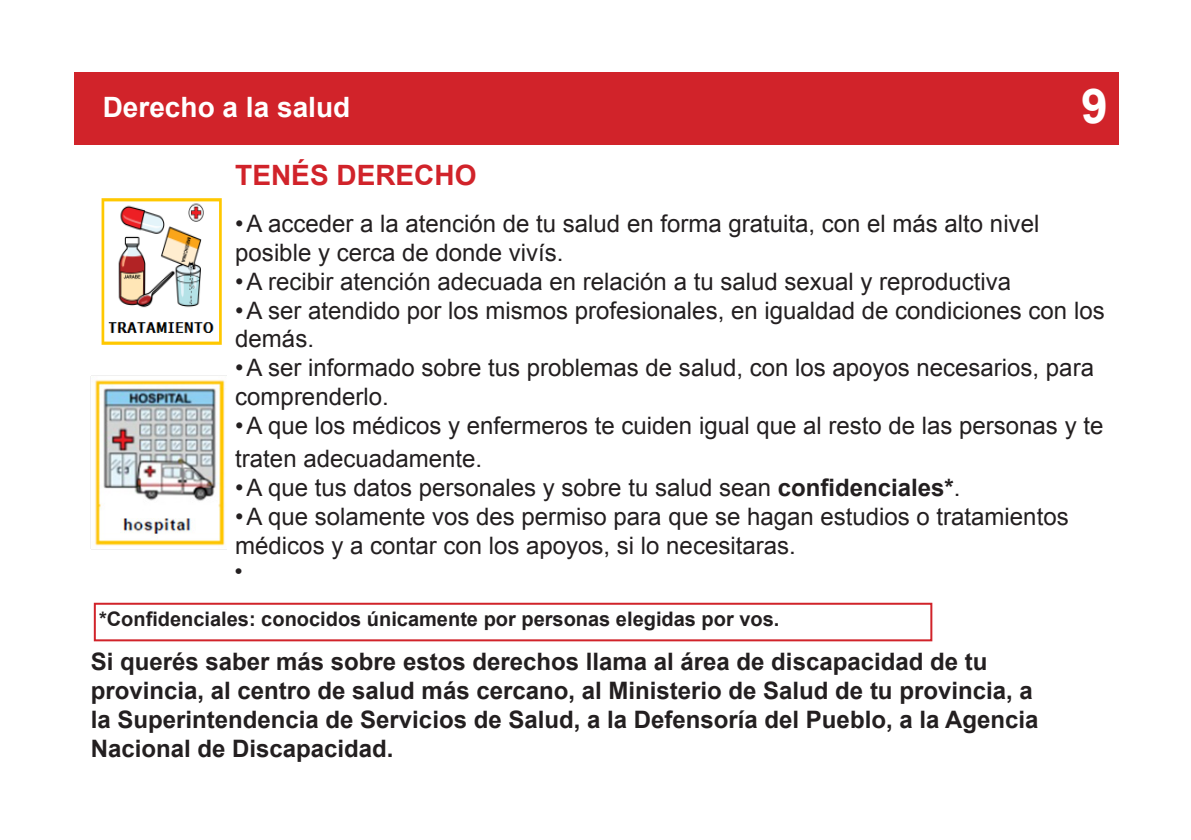
<style>
.page{position:relative;width:1191px;height:840px;background:#fff}
.page>*{position:absolute;margin:0;border:0;box-sizing:border-box;transform-origin:0 0}
.t1{font:700 48px "Arial";color:#fff}
.t2{font:700 28px "Arial";color:#fff}
.t3{font:700 28px "Arial";color:#d1232a}
.t4{font:24px/28.8px "Arial";color:#231f20}
.t5{font:700 24px/28.8px "Arial";color:#231f20}
.t6{font:700 20px "Arial";color:#231f20}
.s1{font-weight:700}
</style>
<div class="page">
<div style="left:74px;top:72px;width:1045px;height:72px;background:#d1232a"></div>
<img style="left:90px;top:376px;width:136px;height:173px">
<img style="left:101px;top:198px;width:121px;height:147px">
<div style="left:94px;top:602px;width:838px;height:39px;border:2px solid #d1232a"></div>
<p class="t2" style="left:103px;top:87px;width:249px">Derecho a la salud</p>
<p class="t3" style="left:235px;top:155px;width:243px">TENÉS DERECHO</p>
<p class="t1" style="left:1081px;top:72px;width:28px">9</p>
<p class="t4" style="left:235px;top:209px;width:805px">• A acceder a la atención de tu salud en forma gratuita, con el más alto nivel posible y cerca de donde vivís.</p>
<p class="t4" style="left:235px;top:266px;width:777px">• A recibir atención adecuada en relación a tu salud sexual y reproductiva</p>
<p class="t4" style="left:235px;top:295px;width:871px">• A ser atendido por los mismos profesionales, en igualdad de condiciones con los demás.</p>
<p class="t4" style="left:235px;top:353px;width:860px">• A ser informado sobre tus problemas de salud, con los apoyos necesarios, para comprenderlo.</p>
<p class="t4" style="left:235px;top:408px;width:869px;line-height:33.6px">• A que los médicos y enfermeros te cuiden igual que al resto de las personas y te traten adecuadamente.</p>
<p class="t4" style="left:235px;top:473px;width:727px">• A que tus datos personales y sobre tu salud sean <span class="s1">confidenciales*</span>.</p>
<p class="t4" style="left:235px;top:502px;width:835px">• A que solamente vos des permiso para que se hagan estudios o tratamientos médicos y a contar con los apoyos, si lo necesitaras.</p>
<p class="t6" style="left:235px;top:556px;width:8px">•</p>
<p class="t6" style="left:99px;top:605px;width:682px">*Confidenciales: conocidos únicamente por personas elegidas por vos.</p>
<p class="t5" style="left:91px;top:647px;width:949px">Si querés saber más sobre estos derechos llama al área de discapacidad de tu provincia, al centro de salud más cercano, al Ministerio de Salud de tu provincia, a la Superintendencia de Servicios de Salud, a la Defensoría del Pueblo, a la Agencia Nacional de Discapacidad.</p>
</div>
